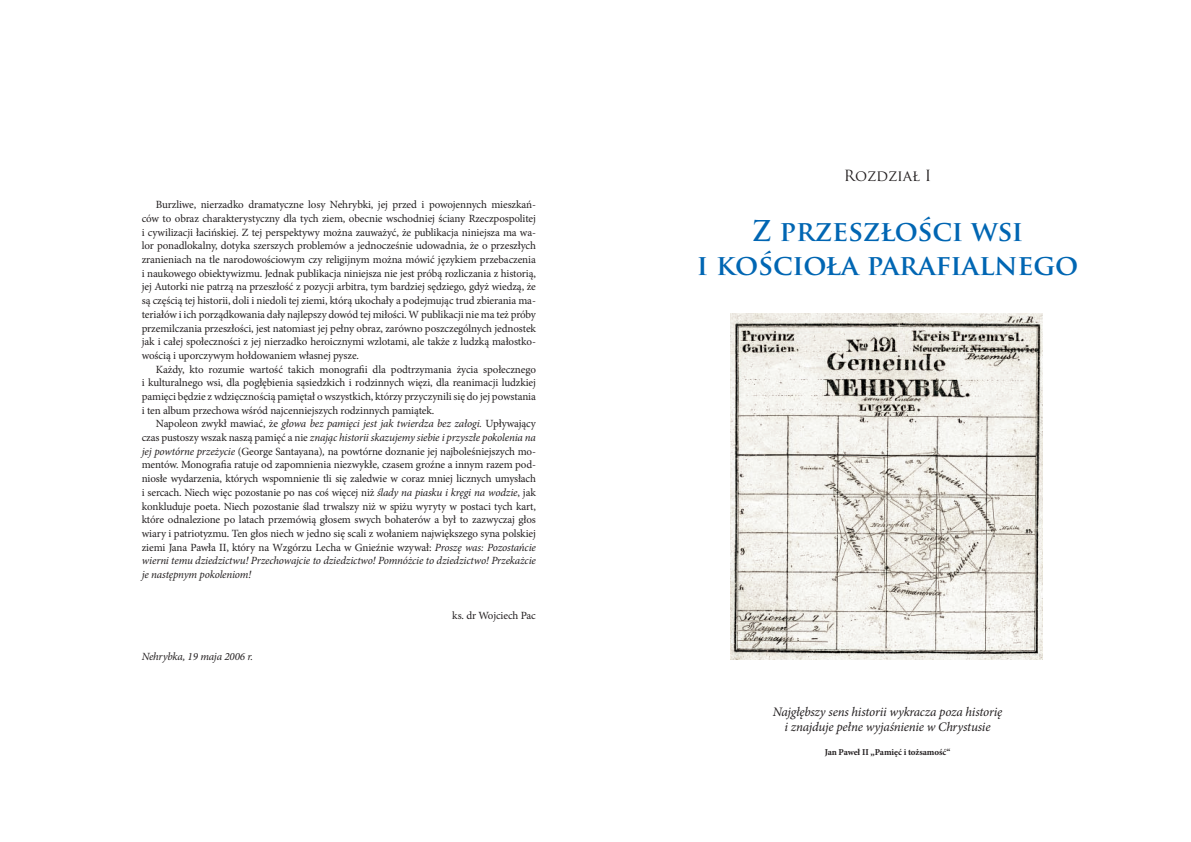
<style>
.page{position:relative;width:1191px;height:842px;background:#fff}
.page>*{position:absolute;margin:0;border:0;box-sizing:border-box;transform-origin:0 0}
.t1{font:700 28px/33.6px "Trajan Pro";letter-spacing:-.01em;color:#0166b3;text-align:center}
.t2{font:15px "Trajan Pro";letter-spacing:-.01em;color:#231f20}
.t3{font:italic 13px/15.6px "Minion Pro";letter-spacing:-.015em;color:#231f20;text-align:center}
.t4{font:11px/13.7px "Minion Pro";letter-spacing:-.01em;color:#231f20;text-align:justify}
.t5{font:italic 11px "Minion Pro";letter-spacing:-.015em;color:#231f20}
.t6{font:700 9px "Minion Pro";letter-spacing:-.01em;color:#231f20}
.s1{font-style:italic}
</style>
<div class="page">
<img style="left:730px;top:314px;width:313px;height:345px">
<p class="t4" style="left:142px;top:198px;width:396px;text-indent:14px">Burzliwe, nierzadko dramatyczne losy Nehrybki, jej przed i powojennych mieszkań&shy;ców to obraz charakterystyczny dla tych ziem, obecnie wschodniej ściany Rzeczpospolitej i cy-wilizacji łacińskiej. Z tej perspektywy można zauważyć, że publikacja niniejsza ma wa&shy;lor ponadlokalny, dotyka szerszych problemów a jednocześnie udowadnia, że o przeszłych zranieniach na tle narodowościowym czy religijnym można mówić językiem przebaczenia i naukowego obiektywizmu. Jednak publikacja niniejsza nie jest próbą rozliczania z historią, jej Autorki nie patrzą na przeszłość z pozycji arbitra, tym bardziej sędziego, gdyż wiedzą, że są częścią tej historii, doli i niedoli tej ziemi, którą ukochały a podejmując trud zbierania ma&shy;teriałów i ich porządkowania dały najlepszy dowód tej miłości. W publikacji nie ma też próby przemilczania przeszłości, jest natomiast jej pełny obraz, zarówno poszczególnych jednostek jak i całej społeczności z jej nierzadko heroicznymi wzlotami, ale także z ludzką małostko&shy;wością i uporczywym hołdowaniem własnej pysze.</p>
<p class="t4" style="left:142px;top:362px;width:396px;text-indent:14px">Każdy, kto rozumie wartość takich monografii dla podtrzymania życia społecznego i kul-turalnego wsi, dla pogłębienia sąsiedzkich i rodzinnych więzi, dla reanimacji ludzkiej pamięci będzie z wdzięcznością pamiętał o wszystkich, którzy przyczynili się do jej pow-stania i ten album przechowa wśród najcenniejszych rodzinnych pamiątek.</p>
<p class="t4" style="left:142px;top:417px;width:396px;text-indent:14px">Napoleon zwykł mawiać, że <span class="s1">głowa bez pamięci jest jak twierdza bez załogi.</span> Upływający czas pustoszy wszak naszą pamięć a nie <span class="s1">znając historii skazujemy siebie i przyszłe pokolenia na jej powtórne przeżycie</span> (George Santayana)<span class="s1">,</span> na powtórne doznanie jej najboleśniejszych mo&shy;mentów. Monografia ratuje od zapomnienia niezwykłe, czasem groźne a innym razem pod&shy;niosłe wydarzenia, których wspomnienie tli się zaledwie w coraz mniej licznych umysłach i sercach. Niech więc pozostanie po nas coś więcej niż <span class="s1">ślady na piasku i krę-gi na wodzie</span>, jak konkluduje poeta. Niech pozostanie ślad trwalszy niż w spiżu wyryty w po- staci tych kart, które odnalezione po latach przemówią głosem swych bohaterów a był to zazwyczaj głos wiary i patriotyzmu. Ten głos niech w jedno się scali z wołaniem największego syna polskiej ziemi Jana Pawła II, który na Wzgórzu Lecha w Gnieźnie wzywał: <span class="s1">Proszę was: Pozostańcie wierni temu dziedzictwu! Przechowajcie to dziedzictwo! Pomnóżcie to dziedzictwo! Przekażcie je następnym pokoleniom!</span></p>
<p class="t4" style="left:452px;top:609px;width:85px">ks. dr Wojciech Pac</p>
<p class="t5" style="left:142px;top:649px;width:113px">Nehrybka, 19 maja 2006 r.</p>
<h2 class="t2" style="left:844px;top:166px;width:89px">Rozdział I</h2>
<h1 class="t1" style="left:697px;top:215px;width:383px">Z przeszłości wsi<br>i kościoła parafialnego</h1>
<p class="t3" style="left:772px;top:704px;width:231px">Najgłębszy sens historii wykracza poza historię i znajduje pełne wyjaśnienie w Chrystusie</p>
<p class="t6" style="left:824px;top:746px;width:127px">Jan Paweł II „Pamięć i tożsamość“</p>
</div>
